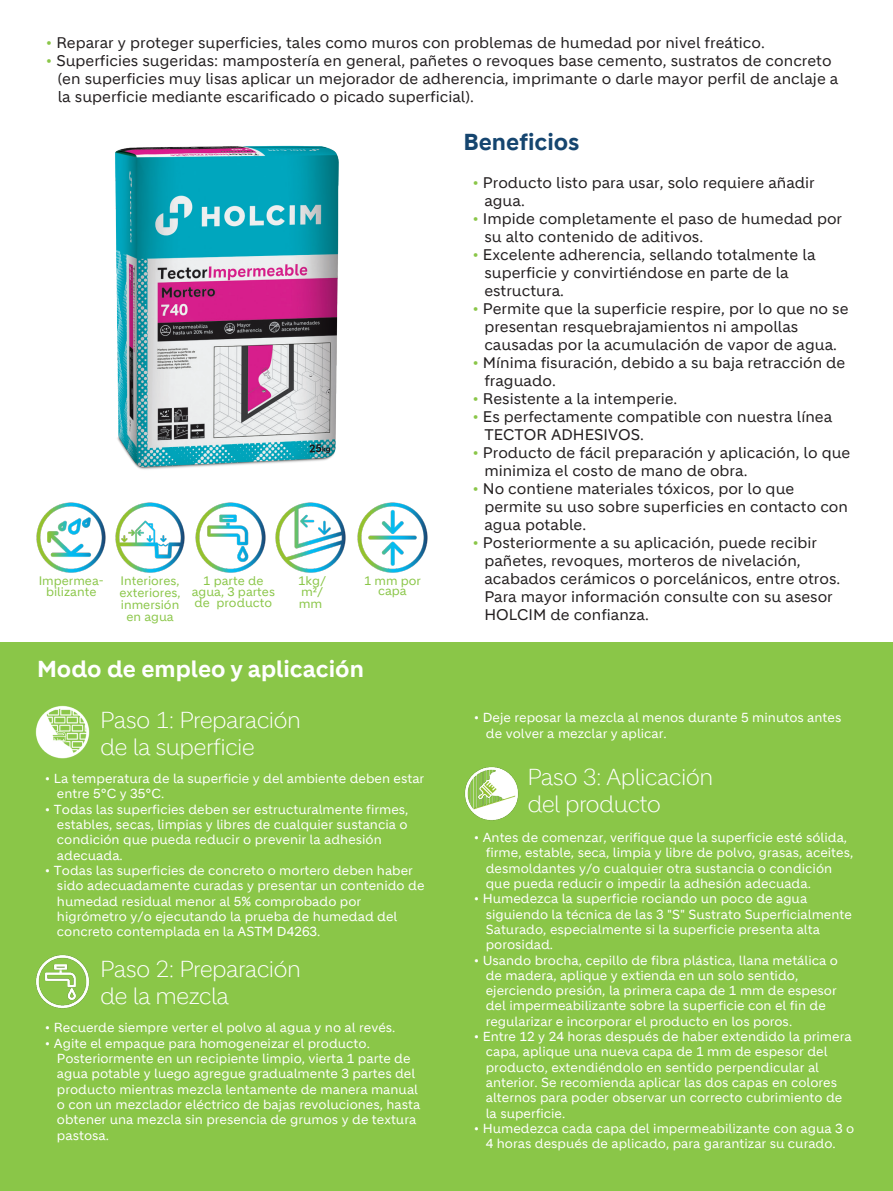
<style>
.page{position:relative;width:893px;height:1191px;background:#fff}
.page>*{position:absolute;margin:0;border:0;box-sizing:border-box;transform-origin:0 0}
.t1{font:300 22.5px/27px "Holcim Headline";color:#fff}
.t2{font:700 22.5px "Holcim";color:#fff}
.t3{font:700 22.5px "Holcim";color:#15456f}
.t4{font:15px/18px "Holcim";color:#231f20}
.t5{font:12.75px/15.3px "Holcim";color:#fff}
.t6{font:12px/12.1px "Holcim";color:#8ac648;text-align:center}
.s1{color:#8ac648}
</style>
<div class="page">
<div style="left:0;top:642px;width:893px;height:549px;background:#8ac648"></div>
<img style="left:115px;top:145px;width:224px;height:325px">
<img style="left:35px;top:955px;width:55px;height:54px">
<img style="left:35px;top:705px;width:55px;height:54px">
<img style="left:464px;top:767px;width:55px;height:54px">
<img style="left:115px;top:502px;width:70px;height:71px">
<img style="left:357px;top:502px;width:71px;height:71px">
<img style="left:275px;top:502px;width:71px;height:71px">
<img style="left:195px;top:502px;width:71px;height:71px">
<img style="left:36px;top:502px;width:70px;height:71px">
<p class="t4" style="left:46px;top:34px;width:721px"><span class="s1">•</span> Reparar y proteger superficies, tales como muros con problemas de humedad por nivel freático.</p>
<p class="t4" style="left:58px;top:52px;width:782px;text-indent:-12px"><span class="s1">•</span> Superficies sugeridas: mampostería en general, pañetes o revoques base cemento, sustratos de concreto (en superficies muy lisas aplicar un mejorador de adherencia, imprimante o darle mayor perfil de anclaje a la superficie mediante escarificado o picado superficial).</p>
<p class="t6" style="left:39px;top:574px;width:67px;line-height:11.7px">Impermea&shy;bilizante</p>
<p class="t6" style="left:120px;top:574px;width:63px">Interiores, exteriores, inmersión en agua</p>
<p class="t6" style="left:192px;top:575px;width:85px;line-height:11.2px">1 parte de agua, 3 partes de producto</p>
<p class="t6" style="left:298px;top:575px;width:30px;line-height:11.4px;text-align:left">1kg/ m2/ mm</p>
<p class="t6" style="left:364px;top:575px;width:58px;line-height:10.5px">1 mm por capa</p>
<h1 class="t2" style="left:37px;top:656px;width:328px">Modo de empleo y aplicación</h1>
<h1 class="t1" style="left:100px;top:707px;width:202px">Paso 1: Preparación de la superficie</h1>
<p class="t5" style="left:57px;top:771px;width:369px;text-indent:-12px">• La temperatura de la superficie y del ambiente deben estar entre 5°C y 35°C.</p>
<p class="t5" style="left:57px;top:801px;width:353px;text-indent:-12px">• Todas las superficies deben ser estructuralmente firmes, estables, secas, limpias y libres de cualquier sustancia o condición que pueda reducir o prevenir la adhesión adecuada.</p>
<p class="t5" style="left:57px;top:863px;width:369px;text-indent:-12px">• Todas las superficies de concreto o mortero deben haber sido adecuadamente curadas y presentar un contenido de humedad residual menor al 5% comprobado por higrómetro y/o ejecutando la prueba de humedad del concreto contemplada en la ASTM D4263.</p>
<h1 class="t1" style="left:100px;top:955px;width:202px">Paso 2: Preparación de la mezcla</h1>
<p class="t5" style="left:45px;top:1020px;width:352px">• Recuerde siempre verter el polvo al agua y no al revés.</p>
<p class="t5" style="left:57px;top:1035px;width:365px;text-indent:-12px">• Agite el empaque para homogeneizar el producto.<br>Posteriormente en un recipiente limpio, vierta 1 parte de agua potable y luego agregue gradualmente 3 partes del producto mientras mezcla lentamente de manera manual o con un mezclador eléctrico de bajas revoluciones, hasta obtener una mezcla sin presencia de grumos y de textura pastosa.</p>
<h1 class="t3" style="left:463px;top:129px;width:118px">Beneficios</h1>
<p class="t4" style="left:484px;top:174px;width:332px;text-indent:-12px"><span class="s1">•</span> Producto listo para usar, solo requiere añadir agua.</p>
<p class="t4" style="left:484px;top:210px;width:359px;text-indent:-12px"><span class="s1">•</span> Impide completamente el paso de humedad por su alto contenido de aditivos.</p>
<p class="t4" style="left:484px;top:246px;width:333px;text-indent:-12px"><span class="s1">•</span> Excelente adherencia, sellando totalmente la superficie y convirtiéndose en parte de la estructura.</p>
<p class="t4" style="left:484px;top:300px;width:366px;text-indent:-12px"><span class="s1">•</span> Permite que la superficie respire, por lo que no se presentan resquebrajamientos ni ampollas causadas por la acumulación de vapor de agua.</p>
<p class="t4" style="left:484px;top:354px;width:363px;text-indent:-12px"><span class="s1">•</span> Mínima fisuración, debido a su baja retracción de fraguado.</p>
<p class="t4" style="left:472px;top:390px;width:206px"><span class="s1">•</span> Resistente a la intemperie.</p>
<p class="t4" style="left:484px;top:408px;width:349px;text-indent:-12px"><span class="s1">•</span> Es perfectamente compatible con nuestra línea<br>TECTOR ADHESIVOS.</p>
<p class="t4" style="left:484px;top:444px;width:368px;text-indent:-12px"><span class="s1">•</span> Producto de fácil preparación y aplicación, lo que minimiza el costo de mano de obra.</p>
<p class="t4" style="left:484px;top:480px;width:365px;text-indent:-12px"><span class="s1">•</span> No contiene materiales tóxicos, por lo que permite su uso sobre superficies en contacto con agua potable.</p>
<p class="t4" style="left:484px;top:534px;width:357px;text-indent:-12px"><span class="s1">•</span> Posteriormente a su aplicación, puede recibir pañetes, revoques, morteros de nivelación, acabados cerámicos o porcelánicos, entre otros.<br>Para mayor información consulte con su asesor HOLCIM de confianza.</p>
<p class="t5" style="left:486px;top:710px;width:357px;text-indent:-12px">• Deje reposar la mezcla al menos durante 5 minutos antes de volver a mezclar y aplicar.</p>
<h1 class="t1" style="left:528px;top:763px;width:187px">Paso 3: Aplicación del producto</h1>
<p class="t5" style="left:486px;top:830px;width:369px;text-indent:-12px">• Antes de comenzar, verifique que la superficie esté sólida, firme, estable, seca, limpia y libre de polvo, grasas, aceites, desmoldantes y/o cualquier otra sustancia o condición que pueda reducir o impedir la adhesión adecuada.</p>
<p class="t5" style="left:486px;top:891px;width:368px;text-indent:-12px">• Humedezca la superficie rociando un poco de agua siguiendo la técnica de las 3 "S" Sustrato Superficialmente Saturado, especialmente si la superficie presenta alta porosidad.</p>
<p class="t5" style="left:486px;top:952px;width:354px;text-indent:-12px">• Usando brocha, cepillo de fibra plástica, llana metálica o de madera, aplique y extienda en un solo sentido, ejerciendo presión, la primera capa de 1 mm de espesor del impermeabilizante sobre la superficie con el fin de regularizar e incorporar el producto en los poros.</p>
<p class="t5" style="left:486px;top:1029px;width:367px;text-indent:-12px">• Entre 12 y 24 horas después de haber extendido la primera capa, aplique una nueva capa de 1 mm de espesor del producto, extendiéndolo en sentido perpendicular al anterior. Se recomienda aplicar las dos capas en colores alternos para poder observar un correcto cubrimiento de la superficie.</p>
<p class="t5" style="left:474px;top:1120px;width:382px;text-align:center">• Humedezca cada capa del impermeabilizante con agua 3 o<br>4 horas después de aplicado, para garantizar su curado.</p>
</div>
